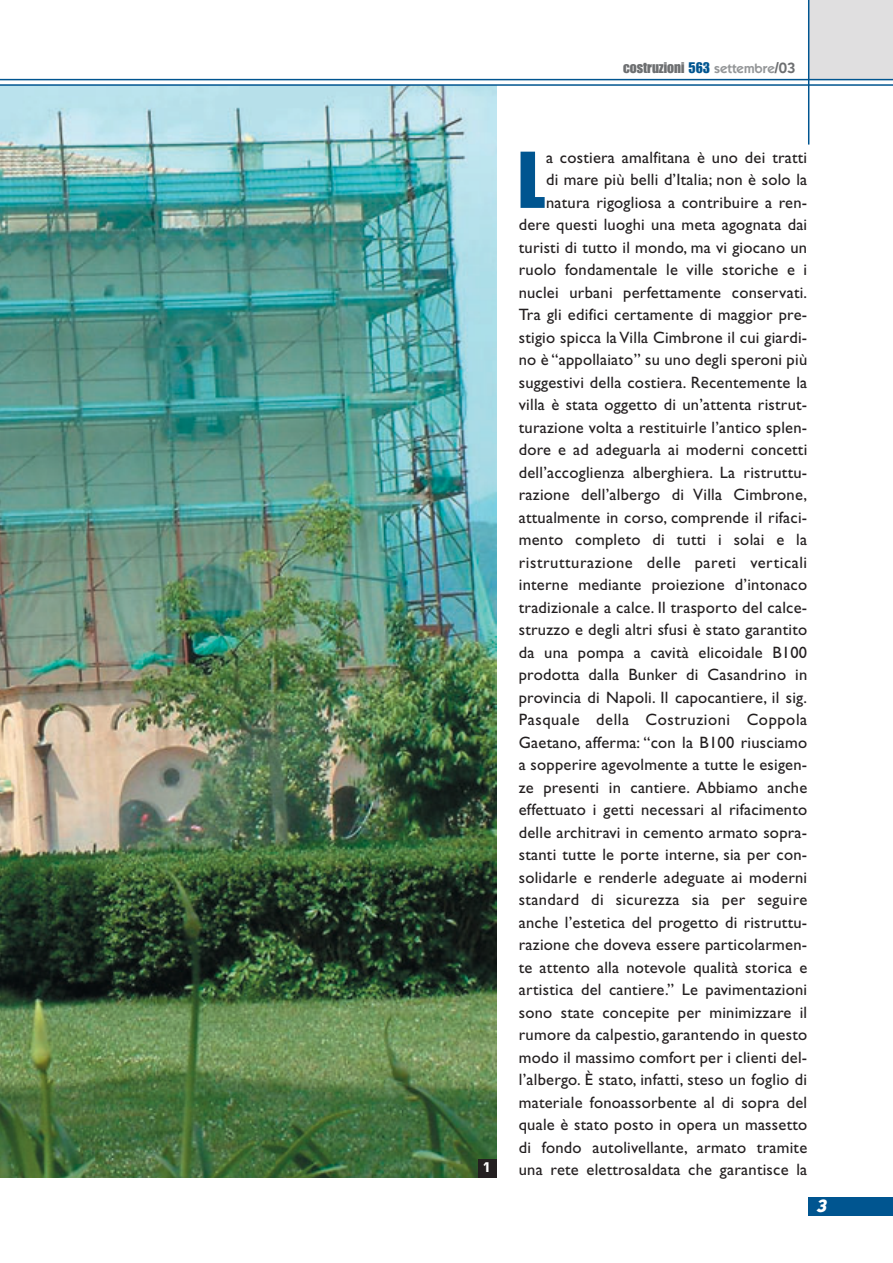
<style>
.page{position:relative;width:893px;height:1263px;background:#fff}
.page>*{position:absolute;margin:0;border:0;box-sizing:border-box;transform-origin:0 0}
.t1{font:78.75px "Impact";color:#005590}
.t2{font:italic 700 18px "Itc Kabel";color:#fff}
.t3{font:16.5px/22.5px "Gill Sans";letter-spacing:.015em;color:#231f20;text-align:right}
.t4{font:15px "Impact";color:#6d6f71}
.t5{font:700 condensed 13.5px "Eurostile";color:#fff}
.s1{color:#005590}
.s2{font-family:"Itc Kabel";font-weight:600;font-size:13.5px;color:#949698}
.s3{font-family:"Itc Kabel";font-weight:600}
</style>
<div class="page">
<img style="left:0;top:86px;width:496px;height:1092px">
<div style="left:808px;top:0;width:84px;height:80px;background:#e0dfe0"></div>
<hr style="left:808px;top:0;width:1px;height:145px;background:#005590">
<div style="left:808px;top:1197px;width:84px;height:19px;background:#005590"></div>
<hr style="left:0;top:79px;width:892px;height:1px;background:#005590">
<hr style="left:0;top:84px;width:892px;height:2px;background:#005590">
<div style="left:478px;top:1160px;width:18px;height:18px;background:#231f20"></div>
<p class="t4" style="left:623px;top:62px;width:174px">costruzioni <span class="s1">563</span> <span class="s2">settembre</span>/<span class="s3">03</span></p>
<p class="t5" style="left:483px;top:1163px;width:8px">1</p>
<p class="t3" style="left:519px;top:148px;width:290px">a costiera amalfitana è uno dei tratti<br>di mare più belli d’Italia; non è solo la natura rigogliosa a contribuire a ren&shy;dere questi luoghi una meta agognata dai turisti di tutto il mondo, ma vi giocano un ruolo fondamentale le ville storiche e i nuclei urbani perfettamente conservati.<br>Tra gli edifici certamente di maggior pre&shy;stigio spicca la Villa Cimbrone il cui giardi&shy;no è “appollaiato” su uno degli speroni più suggestivi della costiera. Recentemente la villa è stata oggetto di un’attenta ristrut&shy;turazione volta a restituirle l’antico splen&shy;dore e ad adeguarla ai moderni concetti dell’accoglienza alberghiera. La ristruttu&shy;razione dell’albergo di Villa Cimbrone, attualmente in corso, comprende il rifaci&shy;mento completo di tutti i solai e la ristrutturazione delle pareti verticali interne mediante proiezione d’intonaco tradizionale a calce. Il trasporto del calce&shy;struzzo e degli altri sfusi è stato garantito da una pompa a cavità elicoidale B100 prodotta dalla Bunker di Casandrino in provincia di Napoli. Il capocantiere, il sig.<br>Pasquale della Costruzioni Coppola Gaetano, afferma: “con la B100 riusciamo a sopperire agevolmente a tutte le esigen&shy;ze presenti in cantiere. Abbiamo anche effettuato i getti necessari al rifacimento delle architravi in cemento armato sopra&shy;stanti tutte le porte interne, sia per con&shy;solidarle e renderle adeguate ai moderni standard di sicurezza sia per seguire anche l’estetica del progetto di ristruttu&shy;razione che doveva essere particolarmen&shy;te attento alla notevole qualità storica e artistica del cantiere.” Le pavimentazioni sono state concepite per minimizzare il rumore da calpestio, garantendo in questo modo il massimo comfort per i clienti del&shy;l’albergo. È stato, infatti, steso un foglio di materiale fonoassorbente al di sopra del quale è stato posto in opera un massetto di fondo autolivellante, armato tramite una rete elettrosaldata che garantisce la</p>
<h1 class="t1" style="left:519px;top:152px;width:28px">L</h1>
<p class="t2" style="left:816px;top:1199px;width:15px">3</p>
</div>
